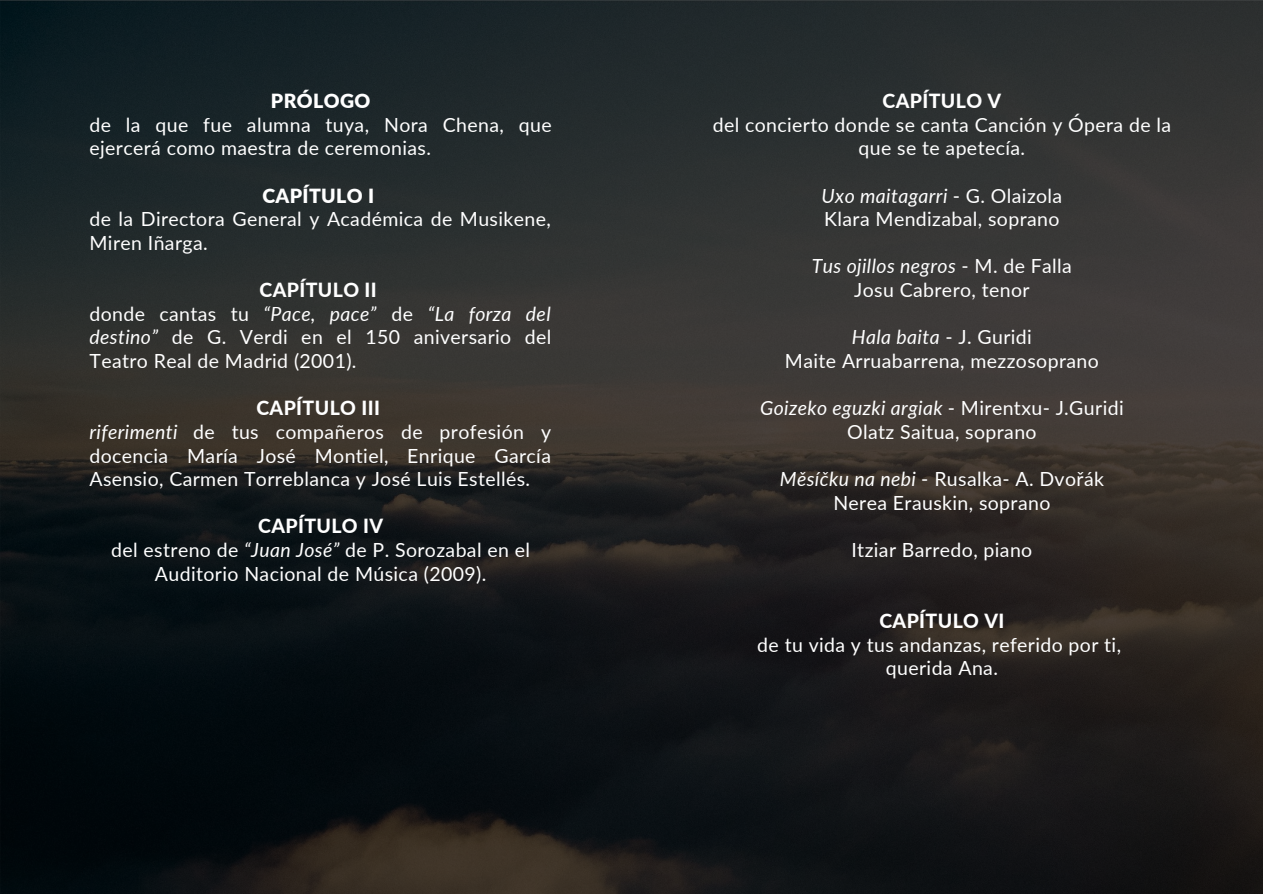
<style>
.page{position:relative;width:1263px;height:894px;background:#fff}
.page>*{position:absolute;margin:0;border:0;box-sizing:border-box;transform-origin:0 0}
.t1{font:19.5px/23.5px "Lato";letter-spacing:.02em;color:#fff;text-align:center}
.t2{font:800 19.5px "Lato";letter-spacing:.02em;color:#fff}
.t3{font:900 19.5px "Lato";letter-spacing:.02em;color:#fff}
.s1{font-weight:800}
.s2{font-style:italic}
</style>
<div class="page">
<img style="left:0;top:0;width:1263px;height:893px">
<p class="t3" style="left:271px;top:89px;width:101px">PRÓLOGO</p>
<p class="t1" style="left:89px;top:112px;width:464px;text-align:left">de la que fue alumna tuya, Nora Chena, que ejercerá como maestra de ceremonias.</p>
<p class="t3" style="left:262px;top:183px;width:113px">CAPÍTULO I</p>
<p class="t1" style="left:89px;top:207px;width:463px;text-align:left">de la Directora General y Académica de Musikene,<br>Miren Iñarga.</p>
<p class="t1" style="left:89px;top:278px;width:464px;text-align:left;text-indent:170px"><span class="s1">CAPÍTULO II<br></span>donde cantas tu <span class="s2">“Pace, pace”</span> de <span class="s2">“La forza del destino”</span> de G. Verdi en el 150 aniversario del<br>Teatro Real de Madrid (2001).</p>
<p class="t1" style="left:89px;top:396px;width:463px;text-align:left;text-indent:167px"><span class="s1">CAPÍTULO III<br></span><span class="s2">riferimenti</span> de tus compañeros de profesión y docencia María José Montiel, Enrique García Asensio, Carmen Torreblanca y José Luis Estellés.</p>
<p class="t1" style="left:111px;top:514px;width:420px"><span class="s1">CAPÍTULO IV<br></span>del estreno de <span class="s2">“Juan José”</span> de P. Sorozabal en el<br>Auditorio Nacional de Música (2009).</p>
<p class="t2" style="left:882px;top:89px;width:120px">CAPÍTULO V</p>
<p class="t1" style="left:713px;top:112px;width:460px">del concierto donde se canta Canción y Ópera de la que se te apetecía.</p>
<p class="t1" style="left:821px;top:183px;width:242px;text-align:left"><span class="s2">Uxo maitagarri</span> - G. Olaizola<br>Klara Mendizabal, soprano</p>
<p class="t1" style="left:812px;top:254px;width:262px"><span class="s2">Tus ojillos negros</span> - M. de Falla<br>Josu Cabrero, tenor</p>
<p class="t1" style="left:785px;top:325px;width:315px"><span class="s2">Hala baita</span> - J. Guridi<br>Maite Arruabarrena, mezzosoprano</p>
<p class="t1" style="left:760px;top:396px;width:365px"><span class="s2">Goizeko eguzki argiak</span> - Mirentxu- J.Guridi<br>Olatz Saitua, soprano</p>
<p class="t1" style="left:780px;top:466px;width:326px"><span class="s2">Měsíčku na nebi</span> - Rusalka- A. Dvořák<br>Nerea Erauskin, soprano</p>
<p class="t1" style="left:851px;top:537px;width:182px">Itziar Barredo, piano</p>
<p class="t2" style="left:879px;top:608px;width:127px">CAPÍTULO VI</p>
<p class="t1" style="left:757px;top:632px;width:365px">de tu vida y tus andanzas, referido por ti, querida Ana.</p>
</div>
